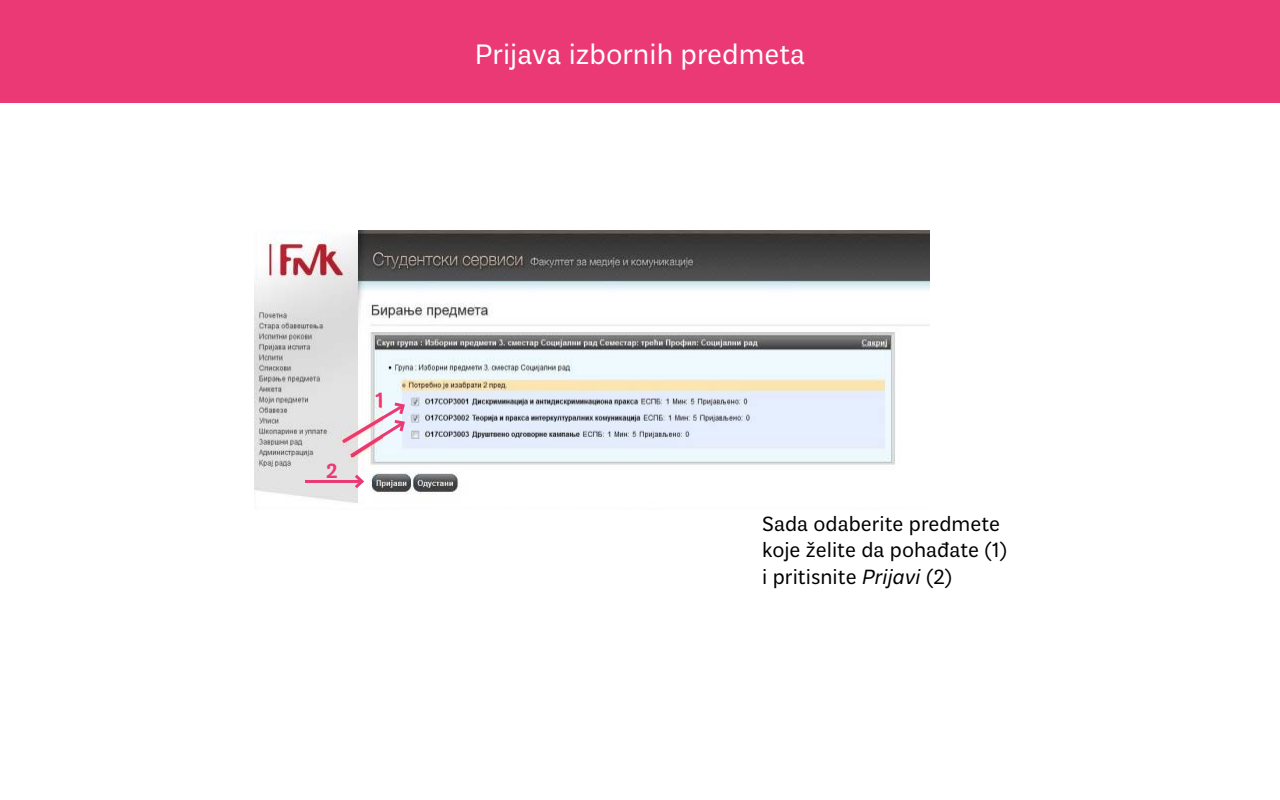
<style>
.page{position:relative;width:1280px;height:800px;background:#fff}
.page>*{position:absolute;margin:0;border:0;box-sizing:border-box;transform-origin:0 0}
.t1{font:30px "Plan Grotesque Pro";color:#fff}
.t2{font:22px/26.4px "Plan Grotesque Pro";color:#000}
.t3{font:500 22px "Plan Grotesque Pro";color:#eb3976}
.s1{font-style:italic}
</style>
<div class="page">
<div style="left:0;top:0;width:1280px;height:103px;background:#eb3976"></div>
<img style="left:254px;top:230px;width:676px;height:273px">
<div style="left:402px;top:396px;width:6px;height:42px;background:#e4edfe"></div>
<div style="left:384px;top:393px;width:18px;height:54px;background:#eef9ff"></div>
<svg style="left:339px;top:400px;width:68px;height:60px"></svg>
<div style="left:358px;top:472px;width:11px;height:28px;background:#fff"></div>
<div style="left:306px;top:465px;width:52px;height:27px;background:#e3e3e3"></div>
<hr style="left:305px;top:480px;width:57px;height:3px;background:#eb3976">
<svg style="left:355px;top:474px;width:9px;height:15px"></svg>
<h1 class="t1" style="left:475px;top:33px;width:332px">Prijava izbornih predmeta</h1>
<p class="t3" style="left:326px;top:454px;width:13px">2</p>
<p class="t3" style="left:376px;top:384px;width:10px">1</p>
<p class="t2" style="left:762px;top:509px;width:246px">Sada odaberite predmete koje želite da pohađate (1) i pritisnite <span class="s1">Prijavi</span> (2)</p>
</div>
